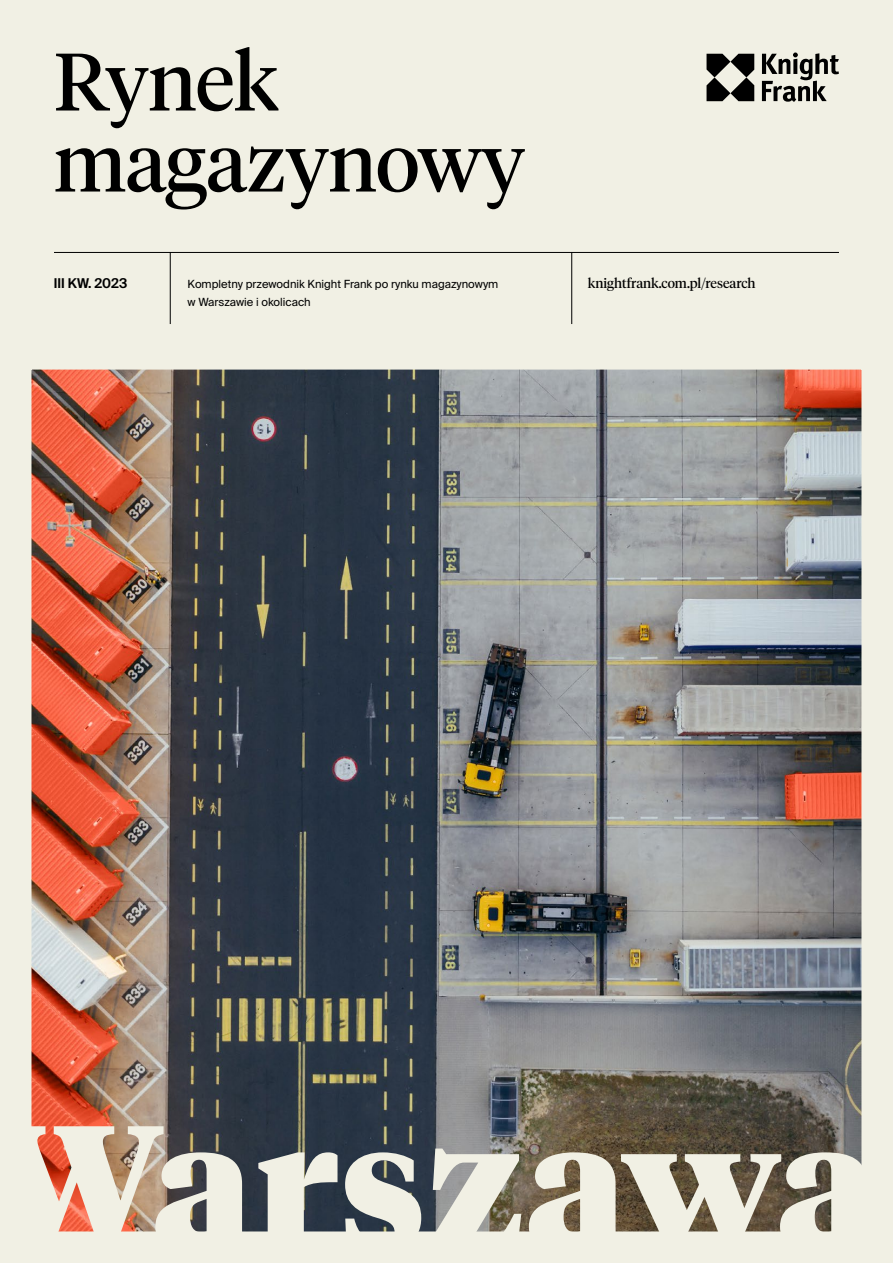
<style>
.page{position:relative;width:893px;height:1263px;background:#fff}
.page>*{position:absolute;margin:0;border:0;box-sizing:border-box;transform-origin:0 0}
.t1{font:900 175.5px "Tiempos Headline";letter-spacing:.005em;color:#f1f0e4}
.t2{font:81px/81px "Tiempos Headline";letter-spacing:-.01em;color:#000}
.t3{font:13.5px "Tiempos Headline";color:#000}
.t4{font:600 13.5px "Suisse Intl";color:#000}
.t5{font:11.25px/18px "Suisse Intl";color:#000}
</style>
<div class="page">
<div style="left:0;top:0;width:893px;height:342px;background:#f1f0e4"></div>
<svg style="left:706px;top:54px;width:48px;height:47px"></svg>
<svg style="left:762px;top:53px;width:77px;height:49px"></svg>
<hr style="left:54px;top:252px;width:785px;height:1px;background:#000">
<hr style="left:170px;top:252px;width:1px;height:72px;background:#000">
<hr style="left:571px;top:252px;width:1px;height:72px;background:#000">
<img style="left:33px;top:371px;width:827px;height:859px">
<div style="left:0;top:338px;width:893px;height:925px;border:32px solid #f1f0e4"></div>
<h2 class="t2" style="left:54px;top:37px;width:473px">Rynek magazynowy</h2>
<p class="t4" style="left:54px;top:275px;width:75px">III KW. 2023</p>
<p class="t5" style="left:188px;top:275px;width:312px">Kompletny przewodnik Knight Frank po rynku magazynowym w Warszawie i okolicach</p>
<p class="t3" style="left:588px;top:274px;width:169px">knightfrank.com.pl/research</p>
<h1 class="t1" style="left:-16px;top:1065px;width:895px">Warszawa</h1>
</div>
